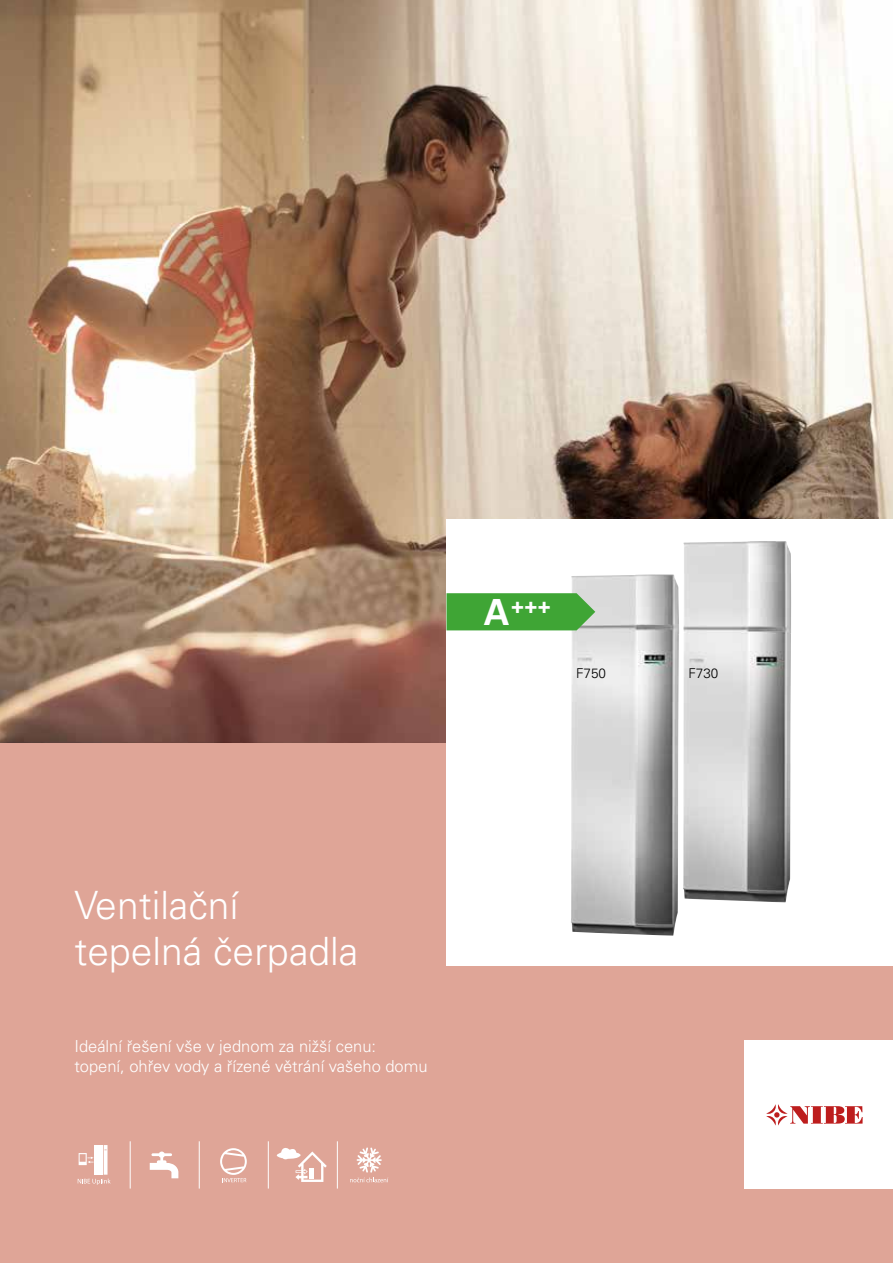
<style>
.page{position:relative;width:893px;height:1263px;background:#fff}
.page>*{position:absolute;margin:0;border:0;box-sizing:border-box;transform-origin:0 0}
.t1{font:300 39px/46.8px "Univers CE";color:#fff}
.t2{font:700 21px "Univers CE";color:#fff}
.t3{font:300 16.5px/19.8px "Univers CE";color:#fff}
.t4{font:300 13.5px "Univers CE";color:#000}
.s1{font-size:36px}
</style>
<div class="page">
<div style="left:0;top:406px;width:893px;height:857px;background:#dfa597"></div>
<img style="left:0;top:0;width:893px;height:742px">
<div style="left:744px;top:1041px;width:149px;height:147px;background:#fff"></div>
<svg style="left:766px;top:1104px;width:97px;height:21px"></svg>
<div style="left:446px;top:519px;width:447px;height:446px;background:#fff"></div>
<img style="left:683px;top:541px;width:108px;height:361px">
<img style="left:571px;top:574px;width:108px;height:362px">
<svg style="left:446px;top:593px;width:149px;height:37px;background:#49a840"></svg>
<svg style="left:150px;top:1151px;width:28px;height:27px"></svg>
<svg style="left:79px;top:1153px;width:15px;height:12px"></svg>
<div style="left:95px;top:1145px;width:8px;height:30px;background:#fff"></div>
<svg style="left:104px;top:1145px;width:4px;height:30px"></svg>
<svg style="left:78px;top:1178px;width:33px;height:7px"></svg>
<svg style="left:220px;top:1148px;width:27px;height:34px"></svg>
<svg style="left:350px;top:1147px;width:38px;height:35px"></svg>
<svg style="left:276px;top:1148px;width:51px;height:34px"></svg>
<hr style="left:130px;top:1141px;width:1px;height:47px;background:#fff">
<hr style="left:199px;top:1141px;width:1px;height:47px;background:#fff">
<hr style="left:268px;top:1141px;width:1px;height:47px;background:#fff">
<hr style="left:337px;top:1141px;width:1px;height:47px;background:#fff">
<p class="t2" style="left:484px;top:593px;width:68px"><span class="s1">A</span>+++</p>
<p class="t4" style="left:576px;top:665px;width:32px">F750</p>
<p class="t4" style="left:688px;top:665px;width:32px">F730</p>
<h1 class="t1" style="left:74px;top:882px;width:285px">Ventilační tepelná čerpadla</h1>
<p class="t3" style="left:74px;top:1036px;width:355px">Ideální řešení vše v jednom za nižší cenu: topení, ohřev vody a řízené větrání vašeho domu</p>
</div>
